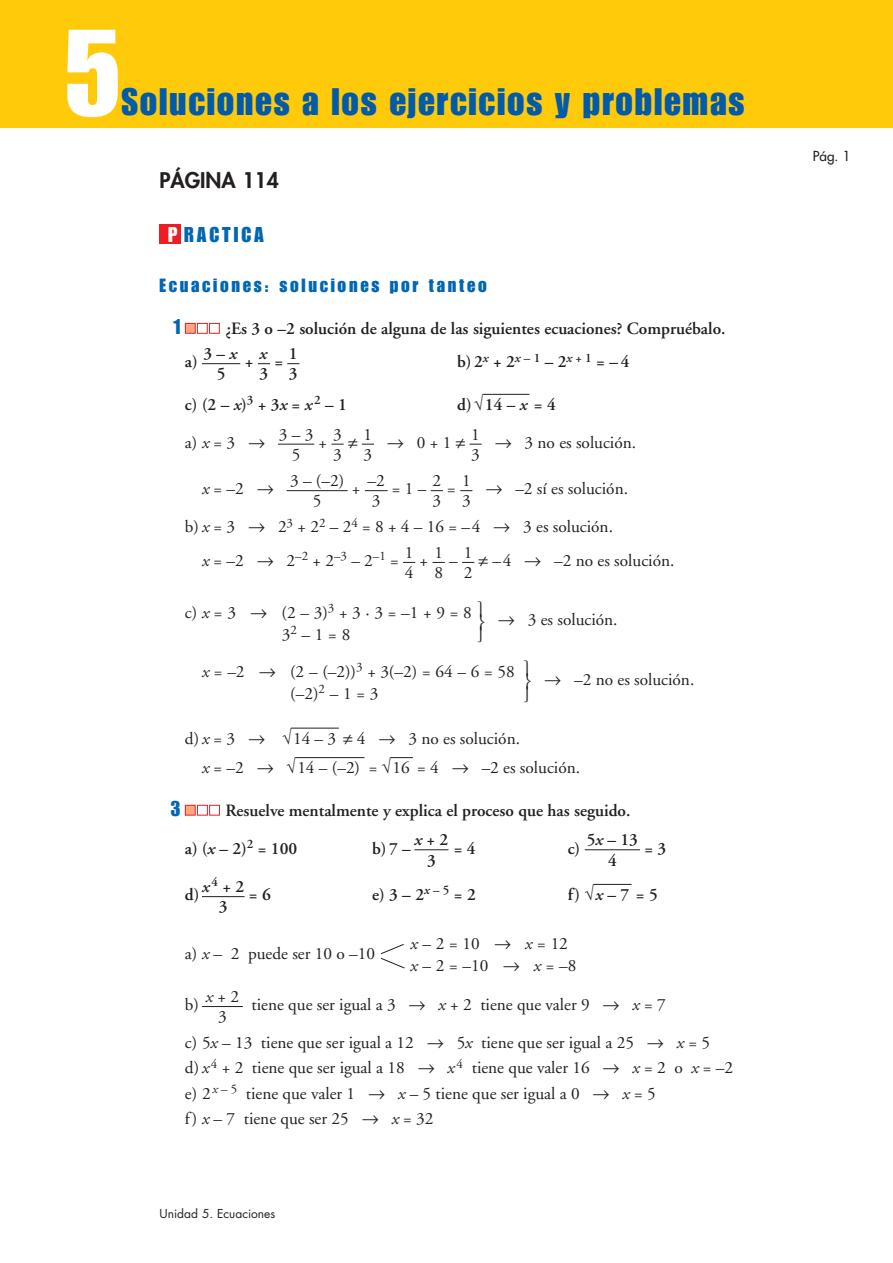
<style>
.page{position:relative;width:893px;height:1263px;background:#fff}
.page>*{position:absolute;margin:0;border:0;box-sizing:border-box;transform-origin:0 0}
.t1{font:120px "Impact";color:#fff}
.t2{font:37.5px "Impact";letter-spacing:.05em;color:#015aaa}
.t3{font:21px "Impact";letter-spacing:.145em;color:#0166b3}
.t4{font:800 21px "Futura";color:#231f20}
.t5{font:18.75px "Impact";letter-spacing:.145em;color:#0166b3}
.t6{font:17.25px/20.2px "Adobe Garamond";color:#231f20}
.t7{font:600 17.25px/20.2px "Adobe Garamond";color:#231f20;text-align:center}
.t8{font:italic 600 17.25px "Adobe Garamond";color:#231f20}
.t9{font:13.5px "Futura";color:#231f20}
.t10{font:12px "Futura";color:#231f20}
.s1{color:#fff}
.s2{font-style:italic}
.s3{font-family:"Anaya Math 1";font-weight:400}
.s4{font-family:"Anaya Math 1"}
</style>
<div class="page">
<div style="left:0;top:0;width:893px;height:128px;background:#feca0a"></div>
<hr style="left:202px;top:1006px;width:41px;height:1px;background:#231f20">
<svg style="left:380px;top:944px;width:25px;height:25px"></svg>
<hr style="left:593px;top:884px;width:38px;height:1px;background:#231f20">
<hr style="left:202px;top:896px;width:42px;height:1px;background:#231f20">
<hr style="left:585px;top:849px;width:55px;height:1px;background:#231f20">
<hr style="left:414px;top:849px;width:34px;height:1px;background:#231f20">
<div style="left:209px;top:805px;width:11px;height:11px;border:1px solid #ee1d23"></div>
<div style="left:197px;top:805px;width:11px;height:11px;border:1px solid #ee1d23"></div>
<div style="left:185px;top:805px;width:10px;height:10px;background:#f8a87e"></div>
<div style="left:185px;top:805px;width:11px;height:11px;border:1px solid #ee1d23"></div>
<svg style="left:390px;top:757px;width:23px;height:1px"></svg>
<hr style="left:295px;top:757px;width:69px;height:1px;background:#231f20">
<hr style="left:291px;top:728px;width:48px;height:1px;background:#231f20">
<svg style="left:462px;top:562px;width:12px;height:1px"></svg>
<svg style="left:433px;top:562px;width:12px;height:1px"></svg>
<svg style="left:403px;top:562px;width:12px;height:1px"></svg>
<svg style="left:460px;top:490px;width:12px;height:1px"></svg>
<svg style="left:431px;top:490px;width:12px;height:1px"></svg>
<svg style="left:365px;top:490px;width:23px;height:1px"></svg>
<hr style="left:287px;top:490px;width:61px;height:1px;background:#231f20">
<svg style="left:469px;top:444px;width:13px;height:1px"></svg>
<svg style="left:362px;top:444px;width:12px;height:1px"></svg>
<svg style="left:331px;top:444px;width:13px;height:1px"></svg>
<hr style="left:278px;top:444px;width:36px;height:1px;background:#231f20">
<hr style="left:483px;top:394px;width:46px;height:1px;background:#231f20">
<svg style="left:287px;top:363px;width:12px;height:1px"></svg>
<svg style="left:258px;top:363px;width:12px;height:1px"></svg>
<hr style="left:202px;top:363px;width:38px;height:1px;background:#231f20">
<div style="left:209px;top:323px;width:11px;height:11px;border:1px solid #ee1d23"></div>
<div style="left:197px;top:323px;width:11px;height:11px;border:1px solid #ee1d23"></div>
<div style="left:185px;top:323px;width:10px;height:10px;background:#f8a87e"></div>
<div style="left:185px;top:323px;width:11px;height:11px;border:1px solid #ee1d23"></div>
<div style="left:159px;top:225px;width:22px;height:19px;background:#ee1d23"></div>
<h1 class="t1" style="left:64px;top:30px;width:59px">5</h1>
<h2 class="t2" style="left:121px;top:89px;width:625px">Soluciones a los ejercicios y problemas</h2>
<p class="t4" style="left:159px;top:170px;width:121px">PÁGINA 114</p>
<p class="t3" style="left:168px;top:227px;width:97px"><span class="s1">P</span> RACTICA</p>
<p class="t5" style="left:159px;top:279px;width:329px">Ecuaciones: soluciones por tanteo</p>
<p class="t3" style="left:173px;top:319px;width:9px">1</p>
<p class="t7" style="left:225px;top:320px;width:502px">¿Es 3 o –2 solución de alguna de las siguientes ecuaciones? Compruébalo.</p>
<p class="t7" style="left:185px;top:353px;width:14px">a)</p>
<p class="t7" style="left:245px;top:353px;width:40px">+ =</p>
<p class="t7" style="left:457px;top:353px;width:174px">b)2<sup>x</sup> + 2<sup>x</sup><sup>–</sup> <sup>1</sup> – 2<sup>x</sup><sup>+1</sup> = –4</p>
<p class="t7" style="left:185px;top:396px;width:163px">c) (2 – <span class="s2">x</span>)<sup>3</sup> +3<span class="s2">x</span> = <span class="s2">x</span><sup>2</sup> – 1</p>
<p class="t7" style="left:457px;top:396px;width:100px">d) <span class="s3">√</span>14 – <span class="s2">x</span> = 4</p>
<p class="t6" style="left:185px;top:434px;width:82px">a)<span class="s2">x</span>= 3 <span class="s4">8</span></p>
<p class="t6" style="left:318px;top:434px;width:40px">+ <span class="s4">?</span></p>
<p class="t6" style="left:387px;top:434px;width:80px"><span class="s4">8</span> 0 +1 <span class="s4">?</span></p>
<p class="t6" style="left:495px;top:434px;width:143px"><span class="s4">8</span> 3 no es solución.</p>
<p class="t6" style="left:202px;top:480px;width:73px"><span class="s2">x</span> = –2 <span class="s4">8</span></p>
<p class="t6" style="left:352px;top:480px;width:10px">+</p>
<p class="t6" style="left:392px;top:480px;width:65px">= 1 – =</p>
<p class="t6" style="left:485px;top:480px;width:144px"><span class="s4">8</span> –2 sí es solución.</p>
<p class="t6" style="left:202px;top:511px;width:474px;line-height:33.8px;text-indent:-17px">b) <span class="s2">x</span> = 3 <span class="s4">8</span> 2<sup>3</sup> + 2<sup>2</sup> – 2<sup>4</sup> = 8 + 4 – 16 = –4 <span class="s4">8</span> 3 es solución.<br><span class="s2">x</span> = –2 <span class="s4">8</span> 2<sup>–2</sup> + 2<sup>–3</sup> – 2<sup>–1</sup> = + – <span class="s4">?</span> –4 <span class="s4">8</span> –2 no es solución.</p>
<p class="t6" style="left:185px;top:604px;width:288px">c) <span class="s2">x</span> = 3 <span class="s4">8</span> (2 – 3)<sup>3</sup> + 3 · 3 = –1 + 9 = 8</p>
<p class="t6" style="left:498px;top:611px;width:121px"><span class="s4">8</span> 3 es solución.</p>
<p class="t7" style="left:203px;top:345px;width:35px">3 – <span class="s2">x<br></span>5</p>
<p class="t7" style="left:289px;top:345px;width:10px;text-align:left">1<br>3</p>
<p class="t8" style="left:259px;top:347px;width:9px">x</p>
<p class="t7" style="left:260px;top:365px;width:10px">3</p>
<p class="t6" style="left:279px;top:426px;width:36px;text-align:center">3 – 3<br>5</p>
<p class="t6" style="left:333px;top:426px;width:10px">3<br>3</p>
<p class="t6" style="left:364px;top:426px;width:10px">1<br>3</p>
<p class="t6" style="left:471px;top:426px;width:10px">1<br>3</p>
<p class="t6" style="left:290px;top:472px;width:56px;text-align:center">3 – (–2)<br>5</p>
<p class="t6" style="left:368px;top:472px;width:19px">–2<br>3</p>
<p class="t6" style="left:432px;top:472px;width:10px">2<br>3</p>
<p class="t6" style="left:462px;top:472px;width:10px">1<br>3</p>
<p class="t6" style="left:405px;top:544px;width:10px">1<br>4</p>
<p class="t6" style="left:434px;top:544px;width:10px">1<br>8</p>
<p class="t6" style="left:464px;top:544px;width:10px">1<br>2</p>
<p class="t6" style="left:282px;top:626px;width:70px">3<sup>2</sup> – 1 = 8</p>
<p class="t6" style="left:290px;top:662px;width:226px;line-height:22.4px;text-indent:-88px"><span class="s2">x</span> = –2 <span class="s4">8</span> (2 – (–2))<sup>3</sup> + 3(–2) = 64 – 6 = 58 (–2)<sup>2</sup> – 1 = 3</p>
<p class="t6" style="left:544px;top:671px;width:152px"><span class="s4">8</span> –2 no es solución.</p>
<p class="t6" style="left:185px;top:730px;width:82px">d)<span class="s2">x</span>= 3 <span class="s4">8</span></p>
<p class="t6" style="left:282px;top:730px;width:239px"><span class="s4">√</span>14 – 3 <span class="s4">?</span> 4 <span class="s4">8</span> 3 no es solución.</p>
<p class="t6" style="left:202px;top:759px;width:73px"><span class="s2">x</span> = –2 <span class="s4">8</span></p>
<p class="t6" style="left:369px;top:759px;width:10px">=</p>
<p class="t6" style="left:287px;top:759px;width:295px"><span class="s4">√</span>14 – (–2) <span class="s4">√</span>16 = 4 <span class="s4">8</span> –2 es solución.</p>
<p class="t3" style="left:171px;top:801px;width:12px">3</p>
<p class="t7" style="left:225px;top:802px;width:406px">Resuelve mentalmente y explica el proceso que has seguido.</p>
<p class="t7" style="left:185px;top:840px;width:114px">a) (<span class="s2">x</span> – 2)<sup>2</sup> = 100</p>
<p class="t7" style="left:372px;top:840px;width:40px">b)7 –</p>
<p class="t7" style="left:454px;top:840px;width:23px">= 4</p>
<p class="t7" style="left:568px;top:840px;width:14px">c)</p>
<p class="t7" style="left:644px;top:840px;width:23px">= 3</p>
<p class="t7" style="left:185px;top:886px;width:16px">d)</p>
<p class="t7" style="left:249px;top:886px;width:23px">= 6</p>
<p class="t7" style="left:372px;top:886px;width:105px">e)3 – 2<sup>x</sup><sup>–</sup> <sup>5</sup>= 2</p>
<p class="t7" style="left:568px;top:886px;width:92px">f)<span class="s3">√</span><span class="s2">x</span>– 7 = 5</p>
<p class="t7" style="left:587px;top:831px;width:53px">5<span class="s2">x</span> – 13<br>4</p>
<p class="t7" style="left:414px;top:831px;width:35px"><span class="s2">x</span>+2<br>3</p>
<p class="t7" style="left:202px;top:878px;width:44px"><span class="s2">x</span><sup>4</sup>+2<br>3</p>
<p class="t6" style="left:410px;top:934px;width:168px;line-height:22.4px"><span class="s2">x</span>– 2 = 10 <span class="s4">8</span> <span class="s2">x</span>= 12 <span class="s2">x</span> – 2 = –10 <span class="s4">8</span> <span class="s2">x</span> = –8</p>
<p class="t6" style="left:185px;top:945px;width:191px">a) <span class="s2">x</span> – 2 puede ser 10 o –10</p>
<p class="t6" style="left:185px;top:996px;width:16px">b)</p>
<p class="t6" style="left:251px;top:996px;width:416px">tiene que ser igual a 3 <span class="s4">8</span> <span class="s2">x</span> + 2 tiene que valer 9 <span class="s4">8</span> <span class="s2">x</span> = 7</p>
<p class="t6" style="left:185px;top:1032px;width:550px;line-height:25.2px">c) 5<span class="s2">x</span> – 13 tiene que ser igual a 12 <span class="s4">8</span> 5<span class="s2">x</span> tiene que ser igual a 25 <span class="s4">8</span> <span class="s2">x</span> = 5<br>d) <span class="s2">x</span> <sup>4</sup> + 2 tiene que ser igual a 18 <span class="s4">8</span> <span class="s2">x</span> <sup>4</sup> tiene que valer 16 <span class="s4">8</span> <span class="s2">x</span> = 2 o <span class="s2">x</span> = –2 e) 2<sup>x</sup> <sup>–</sup> <sup>5</sup> tiene que valer 1 <span class="s4">8</span> <span class="s2">x</span> – 5 tiene que ser igual a 0 <span class="s4">8</span> <span class="s2">x</span> = 5<br>f) <span class="s2">x</span> – 7 tiene que ser 25 <span class="s4">8</span> <span class="s2">x</span> = 32</p>
<p class="t6" style="left:206px;top:988px;width:35px;text-align:center"><span class="s2">x</span>+2<br>3</p>
<p class="t10" style="left:159px;top:1208px;width:117px">Unidad 5. Ecuaciones</p>
<p class="t9" style="left:813px;top:149px;width:39px">Pág. 1</p>
</div>
